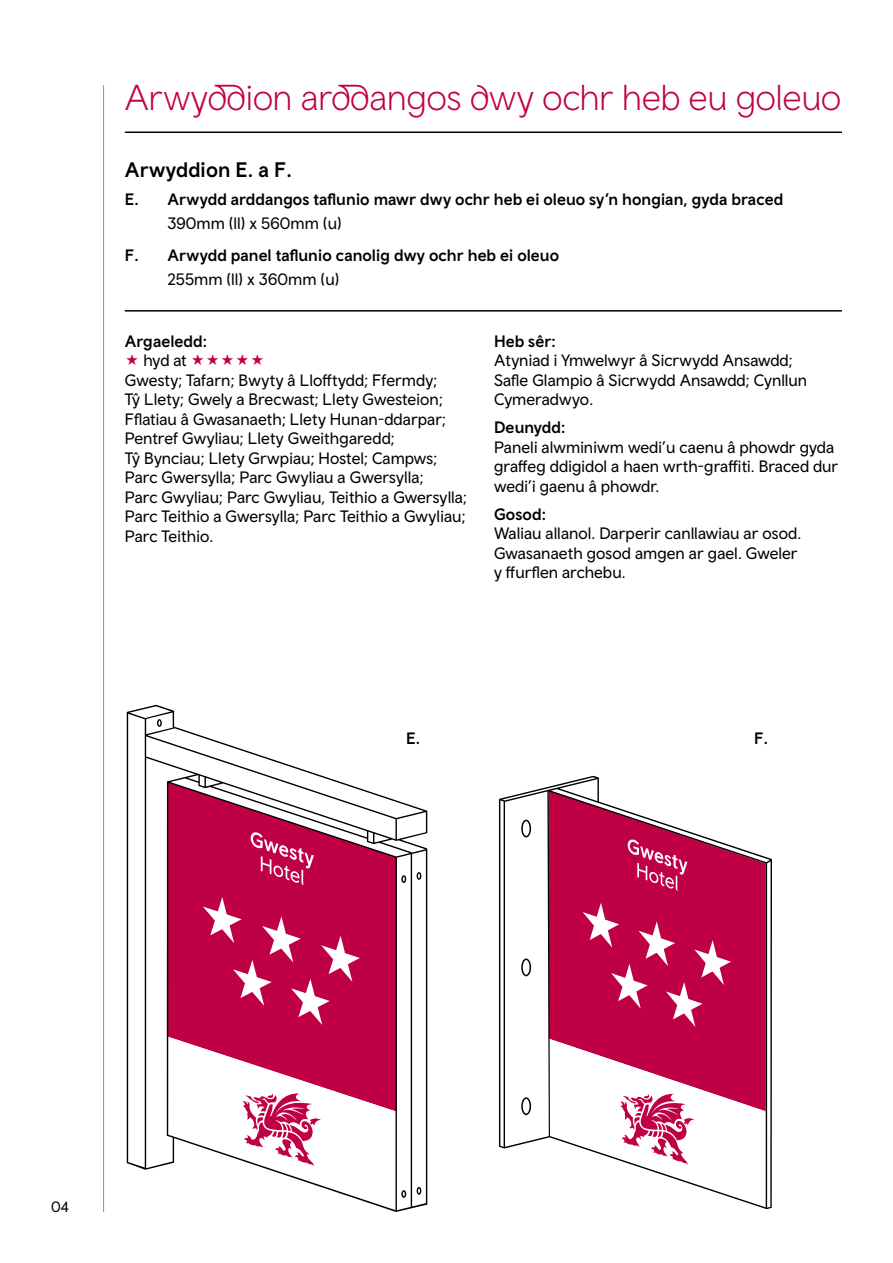
<style>
.page{position:relative;width:893px;height:1263px;background:#fff}
.page>*{position:absolute;margin:0;border:0;box-sizing:border-box;transform-origin:0 0}
.Large_Red_Title{font:300 36px "Wales Sans Headline";color:#c00045}
.Heading{font:500 21px "Cymru Sans Body";letter-spacing:.01em;color:#000}
.Body_Copy{font:16.5px/19.5px "Wales Sans Body";letter-spacing:.005em;color:#000}
.Body_Copy-2{font:500 16.5px "Wales Sans Body";letter-spacing:.005em;color:#000}
.Bottom_Line{font:16.5px "Wales Sans Body";color:#000}
.t1{font:15px "Wales Sans Body";color:#000}
.s1{font-weight:500}
</style>
<div class="page">
<hr style="left:103px;top:85px;width:1px;height:1127px;background:#90917c">
<hr style="left:125px;top:131px;width:717px;height:2px;background:#000">
<hr style="left:125px;top:310px;width:717px;height:2px;background:#000">
<svg style="left:127px;top:711px;width:300px;height:501px"></svg>
<svg style="left:401px;top:875px;width:5px;height:8px"></svg>
<svg style="left:417px;top:872px;width:4px;height:8px"></svg>
<svg style="left:167px;top:1036px;width:239px;height:174px"></svg>
<svg style="left:417px;top:1187px;width:4px;height:8px"></svg>
<svg style="left:131px;top:704px;width:273px;height:33px"></svg>
<svg style="left:499px;top:776px;width:273px;height:263px;fill:#c00045"></svg>
<svg style="left:499px;top:1039px;width:273px;height:171px"></svg>
<svg style="left:521px;top:820px;width:10px;height:17px"></svg>
<svg style="left:521px;top:958px;width:10px;height:18px"></svg>
<p class="Large_Red_Title" style="left:125px;top:76px;width:718px">Arwyddion arddangos dwy ochr heb eu goleuo</p>
<p class="Heading" style="left:125px;top:157px;width:168px">Arwyddion E. a F.</p>
<p class="Body_Copy-2" style="left:125px;top:189px;width:660px">E. Arwydd arddangos taflunio mawr dwy ochr heb ei oleuo sy’n hongian, gyda braced</p>
<p class="Body_Copy" style="left:167px;top:213px;width:176px">390mm (ll) x 560mm (u)</p>
<p class="Body_Copy-2" style="left:125px;top:245px;width:436px">F. Arwydd panel taflunio canolig dwy ochr heb ei oleuo</p>
<p class="Bottom_Line" style="left:167px;top:269px;width:174px">255mm (ll) x 360mm (u)</p>
<p class="Body_Copy-2" style="left:125px;top:331px;width:84px">Argaeledd:</p>
<p class="Body_Copy" style="left:144px;top:350px;width:45px">hyd at</p>
<p class="Body_Copy" style="left:125px;top:370px;width:314px">Gwesty; Tafarn; Bwyty â Llofftydd; Ffermdy;</p>
<p class="Body_Copy" style="left:125px;top:389px;width:319px">Tŷ Llety; Gwely a Brecwast; Llety Gwesteion;</p>
<p class="Body_Copy" style="left:125px;top:409px;width:323px">Fflatiau â Gwasanaeth; Llety Hunan-ddarpar;</p>
<p class="Body_Copy" style="left:125px;top:428px;width:271px">Pentref Gwyliau; Llety Gweithgaredd;</p>
<p class="Body_Copy" style="left:125px;top:448px;width:314px">Tŷ Bynciau; Llety Grwpiau; Hostel; Campws;</p>
<p class="Body_Copy" style="left:125px;top:467px;width:300px">Parc Gwersylla; Parc Gwyliau a Gwersylla;</p>
<p class="Body_Copy" style="left:125px;top:487px;width:344px">Parc Gwyliau; Parc Gwyliau, Teithio a Gwersylla;</p>
<p class="Body_Copy" style="left:125px;top:506px;width:342px">Parc Teithio a Gwersylla; Parc Teithio a Gwyliau;</p>
<p class="Body_Copy" style="left:125px;top:526px;width:90px">Parc Teithio.</p>
<p class="Body_Copy" style="left:494px;top:331px;width:315px"><span class="s1">Heb sêr:<br></span>Atyniad i Ymwelwyr â Sicrwydd Ansawdd;<br>Safle Glampio â Sicrwydd Ansawdd; Cynllun<br>Cymeradwyo.</p>
<p class="Body_Copy" style="left:494px;top:417px;width:346px"><span class="s1">Deunydd:<br></span>Paneli alwminiwm wedi’u caenu â phowdr gyda graffeg ddigidol a haen wrth-graffiti. Braced dur wedi’i gaenu â phowdr.</p>
<p class="Body_Copy" style="left:494px;top:504px;width:309px"><span class="s1">Gosod:<br></span>Waliau allanol. Darperir canllawiau ar osod.<br>Gwasanaeth gosod amgen ar gael. Gweler y ffurflen archebu.</p>
<p class="Body_Copy-2" style="left:406px;top:728px;width:16px">E.</p>
<p class="Body_Copy-2" style="left:754px;top:728px;width:15px">F.</p>
<p class="t1" style="left:51px;top:1198px;width:19px">04</p>
</div>
